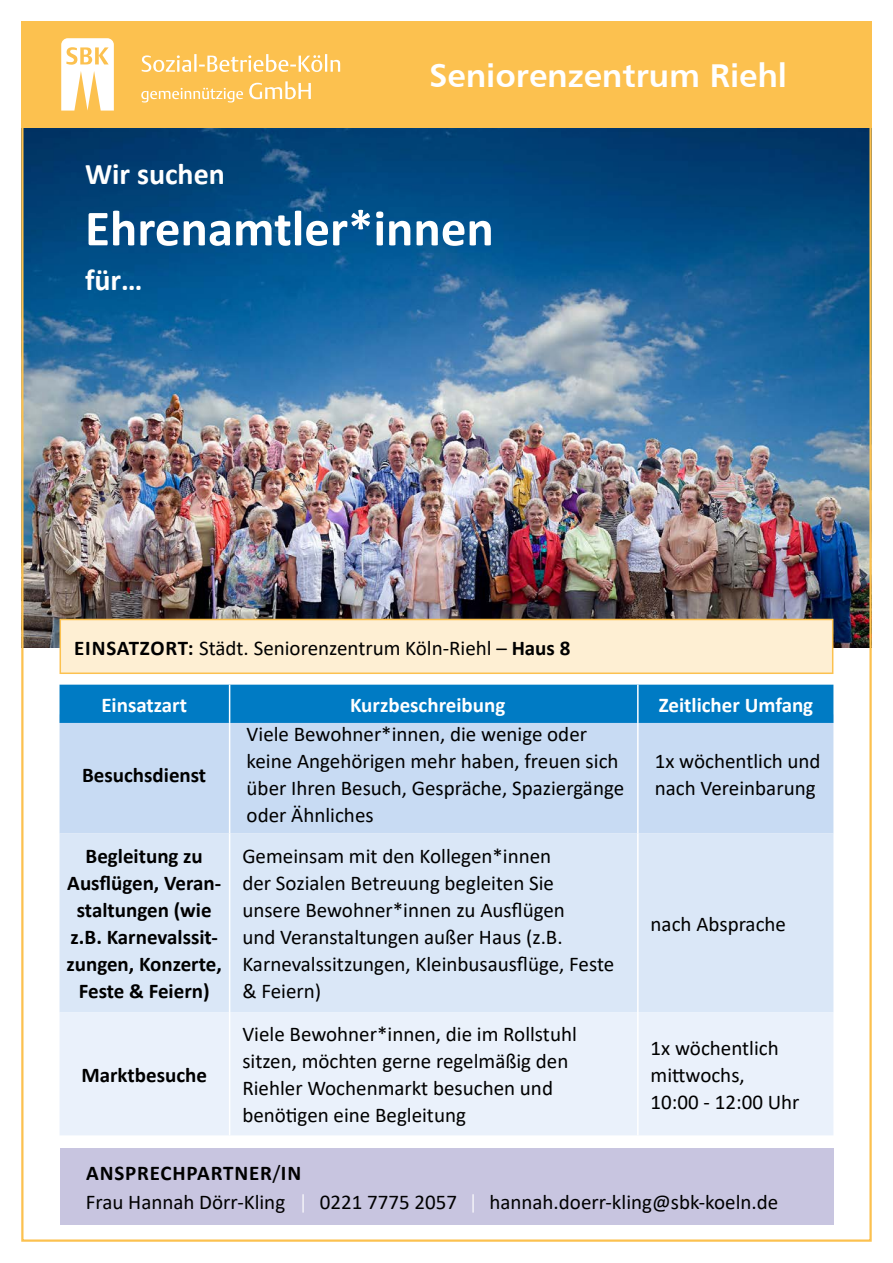
<style>
.page{position:relative;width:893px;height:1263px;background:#fff}
.page>*{position:absolute;margin:0;border:0;box-sizing:border-box;transform-origin:0 0}
.t1{font:700 51px "Calibri";color:#fff}
.t2{font:33px "Humanist 777 BT Bold B";color:#fff}
.t3{font:700 30px "Calibri";color:#fff}
.t4{font:21px/27px "Calibri";color:#000}
.t5{font:700 21px/27px "Calibri";color:#000;text-align:center}
.t6{font:700 21px "Calibri";color:#fff}
.s1{font-weight:700}
.s2{font-weight:300;color:#fff}
</style>
<div class="page">
<img style="left:24px;top:128px;width:845px;height:519px">
<div style="left:21px;top:21px;width:851px;height:107px;background:#fcc14f"></div>
<svg style="left:61px;top:38px;width:53px;height:73px"></svg>
<svg style="left:141px;top:54px;width:199px;height:49px"></svg>
<div style="left:60px;top:723px;width:773px;height:110px;background:#c8dbf3"></div>
<div style="left:60px;top:833px;width:773px;height:179px;background:#dae7f7"></div>
<div style="left:60px;top:1012px;width:773px;height:123px;background:#eaf1fb"></div>
<hr style="left:229px;top:714px;width:1px;height:119px;background:#fff">
<hr style="left:637px;top:714px;width:2px;height:119px;background:#fff">
<hr style="left:229px;top:833px;width:1px;height:179px;background:#fff">
<hr style="left:637px;top:833px;width:2px;height:179px;background:#fff">
<hr style="left:229px;top:1012px;width:1px;height:123px;background:#fff">
<hr style="left:637px;top:1012px;width:2px;height:123px;background:#fff">
<div style="left:60px;top:685px;width:773px;height:38px;background:#007bc4"></div>
<hr style="left:229px;top:685px;width:1px;height:38px;background:#fff">
<hr style="left:637px;top:685px;width:2px;height:38px;background:#fff">
<div style="left:60px;top:1148px;width:774px;height:77px;background:#c8c5e0"></div>
<div style="left:60px;top:619px;width:773px;height:54px;background:#feefd3"></div>
<div style="left:60px;top:619px;width:773px;height:55px;border:2px solid #fcc14f"></div>
<h2 class="t2" style="left:429px;top:55px;width:359px">Seniorenzentrum Riehl</h2>
<h3 class="t3" style="left:85px;top:153px;width:141px">Wir suchen</h3>
<h1 class="t1" style="left:85px;top:192px;width:410px">Ehrenamtler*innen</h1>
<h3 class="t3" style="left:85px;top:259px;width:59px">für…</h3>
<p class="t4" style="left:74px;top:634px;width:498px"><span class="s1">EINSATZORT:</span> Städt. Seniorenzentrum Köln-Riehl – <span class="s1">Haus 8</span></p>
<p class="t6" style="left:101px;top:690px;width:87px">Einsatzart</p>
<p class="t6" style="left:350px;top:690px;width:157px">Kurzbeschreibung</p>
<p class="t6" style="left:659px;top:690px;width:156px">Zeitlicher Umfang</p>
<p class="t5" style="left:82px;top:761px;width:126px">Besuchsdienst</p>
<p class="t4" style="left:247px;top:720px;width:379px">Viele Bewohner*innen, die wenige oder keine Angehörigen mehr haben, freuen sich über Ihren Besuch, Gespräche, Spaziergänge oder Ähnliches</p>
<p class="t5" style="left:67px;top:842px;width:157px">Begleitung zu<br>Ausflügen, Veran&shy;staltungen (wie z.B. Karnevalssit&shy;zungen, Konzerte,<br>Feste &amp; Feiern)</p>
<p class="t4" style="left:242px;top:842px;width:373px">Gemeinsam mit den Kollegen*innen<br>der Sozialen Betreuung begleiten Sie unsere Bewohner*innen zu Ausflügen<br>und Veranstaltungen außer Haus (z.B.<br>Karnevalssitzungen, Kleinbusausflüge, Feste &amp; Feiern)</p>
<p class="t5" style="left:81px;top:1061px;width:127px">Marktbesuche</p>
<p class="t4" style="left:242px;top:1020px;width:336px">Viele Bewohner*innen, die im Rollstuhl sitzen, möchten gerne regelmäßig den Riehler Wochenmarkt besuchen und benötigen eine Begleitung</p>
<p class="t4" style="left:655px;top:747px;width:167px">1x wöchentlich und nach Vereinbarung</p>
<p class="t4" style="left:651px;top:910px;width:137px">nach Absprache</p>
<p class="t4" style="left:651px;top:1034px;width:150px">1x wöchentlich mittwochs,<br>10:00 - 12:00 Uhr</p>
<p class="t4" style="left:86px;top:1157px;width:694px;line-height:29.4px"><span class="s1">ANSPRECHPARTNER</span>/<span class="s1">IN<br></span>Frau Hannah Dörr-Kling <span class="s2">|</span> 0221 7775 2057 <span class="s2">|</span> hannah.doerr-kling@sbk-koeln.de</p>
</div>
